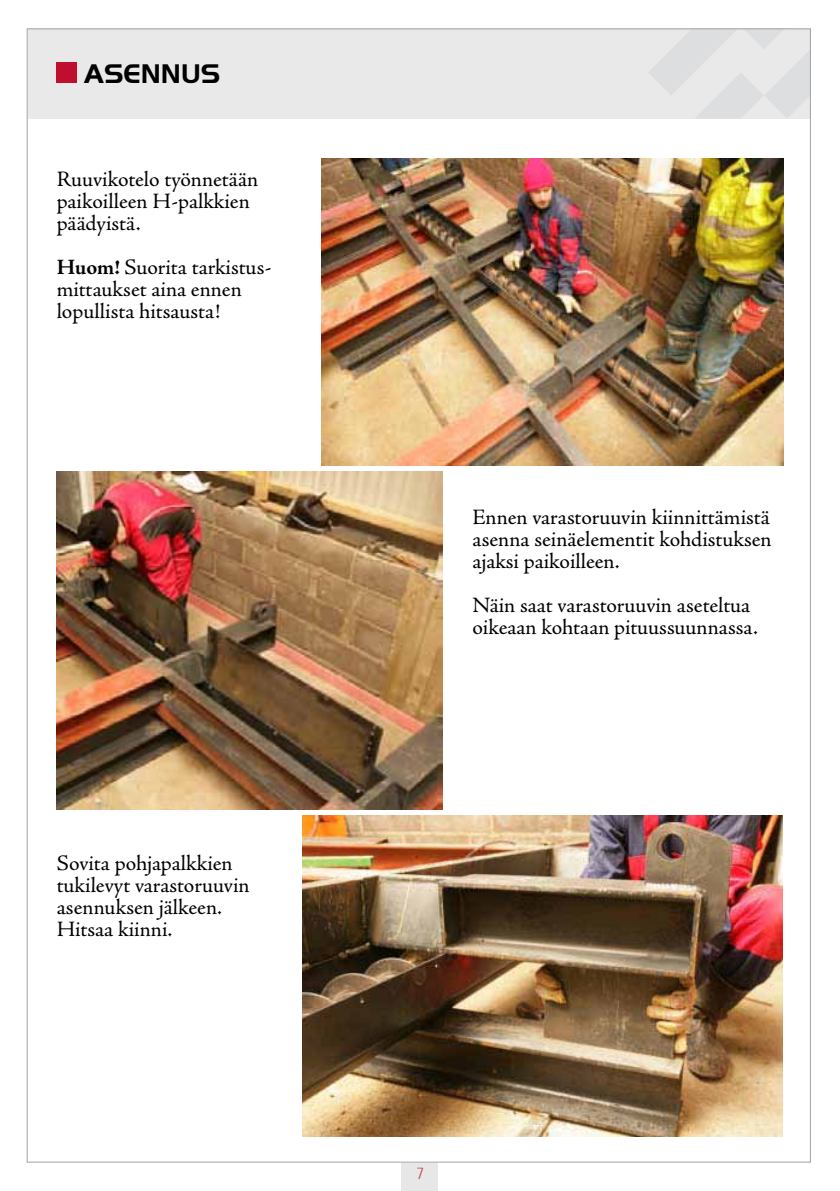
<style>
.page{position:relative;width:840px;height:1191px;background:#fff}
.page>*{position:absolute;margin:0;border:0;box-sizing:border-box;transform-origin:0 0}
.t1{font:700 28px "Handel Gothic LT";color:#000}
.t2{font:22px/22px "Adobe Jenson Pro";color:#000}
.t3{font:300 condensed 16px "Frutiger";color:#c74041}
.s1{font-weight:700}
</style>
<div class="page">
<div style="left:401px;top:1163px;width:37px;height:28px;background:#e7e7e8"></div>
<div style="left:28px;top:28px;width:782px;height:91px;background:#e9e9ea"></div>
<svg style="left:649px;top:30px;width:159px;height:88px"></svg>
<img style="left:321px;top:159px;width:461px;height:307px">
<img style="left:57px;top:471px;width:385px;height:338px">
<img style="left:302px;top:815px;width:479px;height:321px">
<div style="left:57px;top:63px;width:20px;height:20px;background:#be0f2e"></div>
<p class="t1" style="left:84px;top:58px;width:138px">ASENNUS</p>
<p class="t2" style="left:57px;top:168px;width:203px">Ruuvikotelo työnnetään paikoilleen H-palkkien päädyistä.</p>
<p class="t2" style="left:57px;top:256px;width:216px"><span class="s1">Huom!</span> Suorita tarkistus&shy;mittaukset aina ennen lopullista hitsausta!</p>
<p class="t2" style="left:57px;top:853px;width:194px">Sovita pohjapalkkien tukilevyt varastoruuvin asennuksen jälkeen.<br>Hitsaa kiinni.</p>
<p class="t2" style="left:472px;top:506px;width:300px;text-align:justify">Ennen varastoruuvin kiinnittämistä asenna seinäelementit kohdistuksen ajaksi paikoilleen.</p>
<p class="t2" style="left:472px;top:594px;width:287px">Näin saat varastoruuvin aseteltua oikeaan kohtaan pituussuunnassa.</p>
<p class="t3" style="left:416px;top:1164px;width:9px">7</p>
</div>
